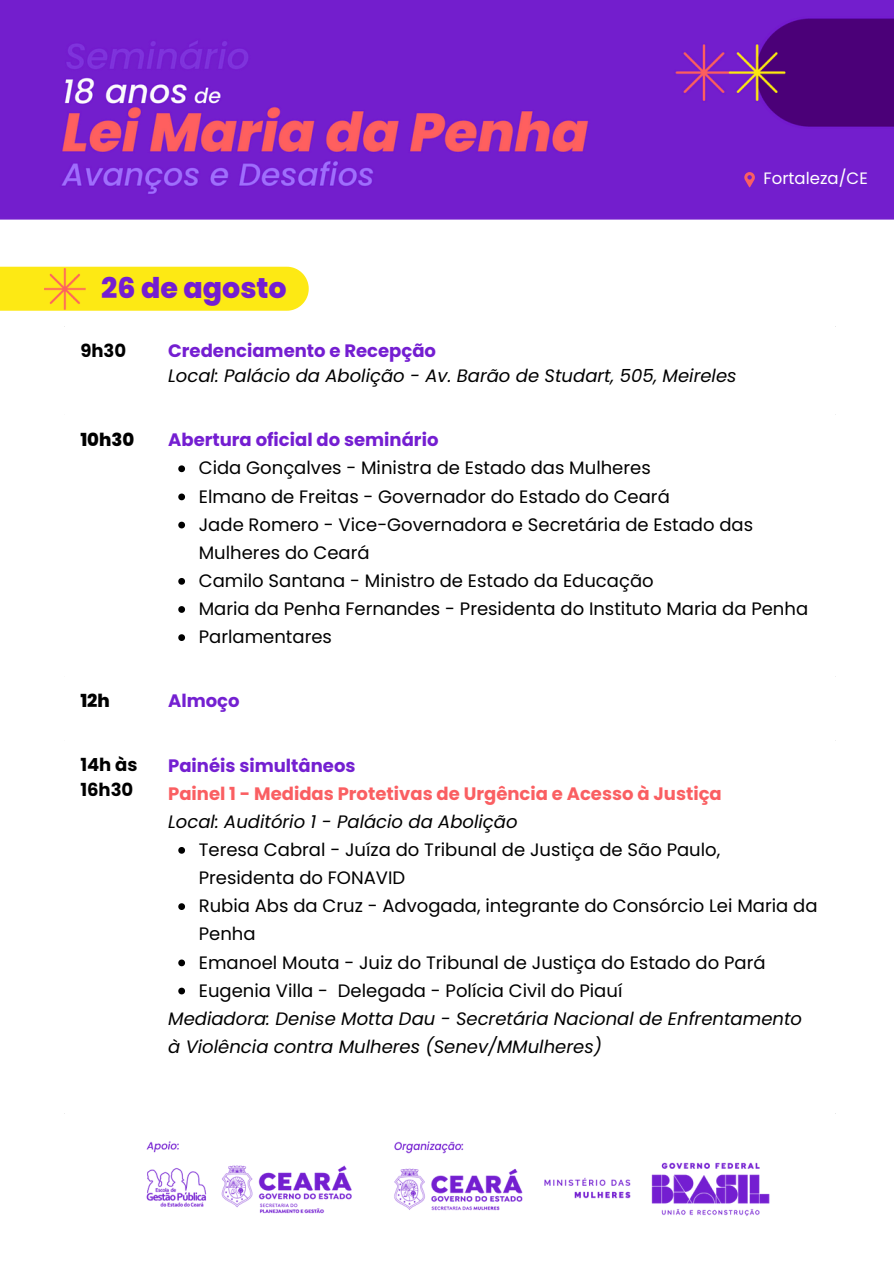
<style>
.page{position:relative;width:894px;height:1264px;background:#fff}
.page>*{position:absolute;margin:0;border:0;box-sizing:border-box;transform-origin:0 0}
.t1{font:800 28.5px "Poppins";color:#741ed1}
.t2{font:18px/28.2px "Poppins";color:#000}
.t3{font:italic 18px/28.2px "Poppins";color:#000}
.t4{font:700 18px "Poppins";color:#fa5f62}
.t5{font:700 18px "Poppins";color:#741ed1}
.t6{font:700 18px "Poppins";color:#7420d1}
.t7{font:700 18px/24.8px "Poppins";color:#000}
.t8{font:800 18px "Poppins";color:#000}
.t9{font:16.5px "Poppins";color:#fff}
</style>
<div class="page">
<div style="left:0;top:267px;width:308px;height:43px;background:#fde914"></div>
<img style="left:0;top:0;width:893px;height:220px">
<img style="left:44px;top:268px;width:42px;height:42px">
<svg style="left:178px;top:465px;width:7px;height:7px"></svg>
<svg style="left:178px;top:493px;width:7px;height:7px"></svg>
<svg style="left:178px;top:521px;width:7px;height:7px"></svg>
<svg style="left:178px;top:578px;width:7px;height:6px"></svg>
<svg style="left:178px;top:606px;width:7px;height:7px"></svg>
<svg style="left:178px;top:634px;width:7px;height:7px"></svg>
<svg style="left:178px;top:847px;width:7px;height:6px"></svg>
<svg style="left:178px;top:903px;width:7px;height:7px"></svg>
<svg style="left:178px;top:959px;width:7px;height:7px"></svg>
<svg style="left:178px;top:987px;width:7px;height:7px"></svg>
<img style="left:146px;top:1141px;width:624px;height:75px">
<svg style="left:744px;top:172px;width:10px;height:15px"></svg>
<p class="t9" style="left:763px;top:167px;width:106px">Fortaleza/CE</p>
<p class="t1" style="left:101px;top:268px;width:187px">26 de agosto</p>
<p class="t7" style="left:80px;top:338px;width:47px">9h30</p>
<p class="t5" style="left:168px;top:338px;width:269px">Credenciamento e Recepção</p>
<p class="t3" style="left:168px;top:361px;width:569px">Local: Palácio da Abolição - Av. Barão de Studart, 505, Meireles</p>
<h1 class="t8" style="left:80px;top:427px;width:55px">10h30</h1>
<p class="t5" style="left:168px;top:427px;width:272px">Abertura oficial do seminário</p>
<p class="t2" style="left:199px;top:454px;width:453px">Cida Gonçalves - Ministra de Estado das Mulheres</p>
<p class="t2" style="left:199px;top:482px;width:472px">Elmano de Freitas - Governador do Estado do Ceará</p>
<p class="t2" style="left:199px;top:510px;width:555px">Jade Romero - Vice-Governadora e Secretária de Estado das<br>Mulheres do Ceará</p>
<p class="t2" style="left:199px;top:566px;width:456px">Camilo Santana - Ministro de Estado da Educação</p>
<p class="t2" style="left:199px;top:594px;width:610px">Maria da Penha Fernandes - Presidenta do Instituto Maria da Penha</p>
<p class="t2" style="left:199px;top:623px;width:135px">Parlamentares</p>
<p class="t8" style="left:80px;top:688px;width:31px">12h</p>
<p class="t6" style="left:168px;top:688px;width:73px">Almoço</p>
<p class="t7" style="left:80px;top:752px;width:59px">14h às<br>16h30</p>
<p class="t6" style="left:168px;top:752px;width:189px">Painéis simultâneos</p>
<p class="t4" style="left:168px;top:780px;width:555px">Painel 1 - Medidas Protetivas de Urgência e Acesso à Justiça</p>
<p class="t3" style="left:168px;top:807px;width:351px">Local: Auditório 1 - Palácio da Abolição</p>
<p class="t2" style="left:199px;top:835px;width:523px">Teresa Cabral - Juíza do Tribunal de Justiça de São Paulo,<br>Presidenta do FONAVID</p>
<p class="t2" style="left:199px;top:891px;width:620px">Rubia Abs da Cruz - Advogada, integrante do Consórcio Lei Maria da<br>Penha</p>
<p class="t2" style="left:199px;top:948px;width:568px">Emanoel Mouta - Juiz do Tribunal de Justiça do Estado do Pará</p>
<p class="t2" style="left:199px;top:976px;width:425px">Eugenia Villa - Delegada - Polícia Civil do Piauí</p>
<p class="t3" style="left:168px;top:1004px;width:635px">Mediadora: Denise Motta Dau - Secretária Nacional de Enfrentamento à Violência contra Mulheres (Senev/MMulheres)</p>
</div>
